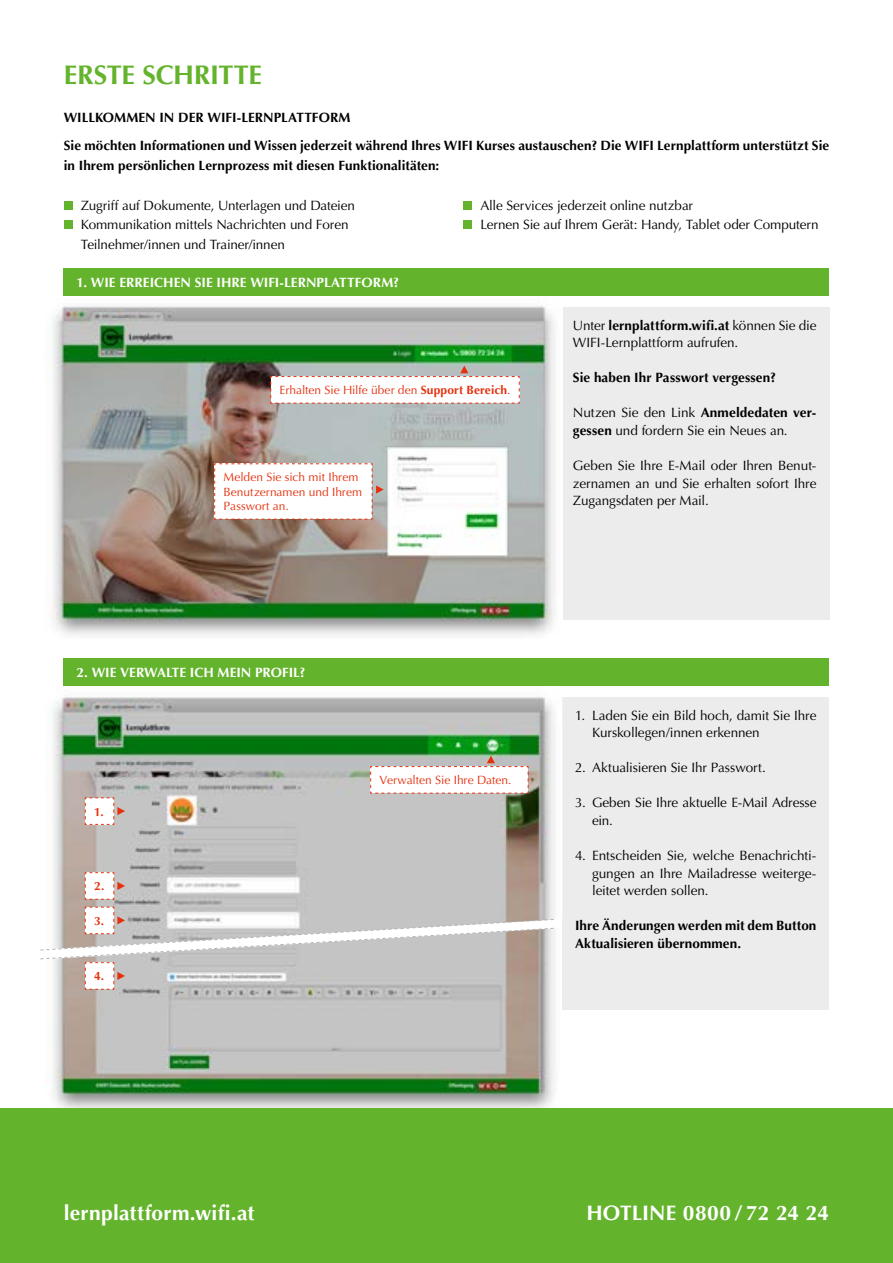
<style>
.page{position:relative;width:893px;height:1263px;background:#fff}
.page>*{position:absolute;margin:0;border:0;box-sizing:border-box;transform-origin:0 0}
.t1{font:700 27px "Optima LT Std";letter-spacing:-.015em;color:#64b32c}
.t2{font:700 21px "Optima LT Std";letter-spacing:.01em;color:#fff}
.t3{font:13.5px/17.5px "Optima LT Std";letter-spacing:-.01em;color:#000}
.t4{font:700 13.5px/17.5px "Optima LT Std";letter-spacing:.005em;color:#000}
.t5{font:700 13.5px "Optima LT Std";color:#fff}
.t6{font:12px/14.4px "Optima LT Std";letter-spacing:-.005em;color:#e6310e}
.t7{font:700 12px "Optima LT Std";color:#e6310e}
.s1{font-weight:700}
</style>
<div class="page">
<img style="left:51px;top:949px;width:504px;height:159px">
<div style="left:560px;top:307px;width:269px;height:312px;background:#ececed"></div>
<div style="left:562px;top:697px;width:267px;height:312px;background:#ececed"></div>
<div style="left:64px;top:201px;width:8px;height:8px;background:#64b32c"></div>
<div style="left:64px;top:220px;width:8px;height:9px;background:#64b32c"></div>
<div style="left:463px;top:201px;width:9px;height:8px;background:#64b32c"></div>
<div style="left:463px;top:220px;width:9px;height:9px;background:#64b32c"></div>
<div style="left:0;top:1108px;width:893px;height:155px;background:#64b32c"></div>
<img style="left:51px;top:287px;width:511px;height:349px">
<img style="left:52px;top:675px;width:510px;height:274px">
<div style="left:64px;top:268px;width:765px;height:27px;background:#64b32c"></div>
<div style="left:64px;top:658px;width:765px;height:27px;background:#64b32c"></div>
<svg style="left:214px;top:463px;width:170px;height:57px"></svg>
<svg style="left:85px;top:797px;width:40px;height:28px"></svg>
<svg style="left:85px;top:872px;width:40px;height:28px"></svg>
<svg style="left:270px;top:366px;width:250px;height:38px"></svg>
<svg style="left:370px;top:755px;width:159px;height:39px"></svg>
<svg style="left:40px;top:906px;width:514px;height:84px"></svg>
<h1 class="t1" style="left:64px;top:59px;width:200px">ERSTE SCHRITTE</h1>
<p class="t4" style="left:64px;top:103px;width:767px;line-height:28.5px">WILLKOMMEN IN DER WIFI-LERNPLATTFORM<br>Sie möchten Informationen und Wissen jederzeit während Ihres WIFI Kurses austauschen? Die WIFI Lernplattform unterstützt Sie</p>
<p class="t4" style="left:64px;top:157px;width:377px">in Ihrem persönlichen Lernprozess mit diesen Funktionalitäten:</p>
<p class="t3" style="left:81px;top:195px;width:276px;line-height:19.5px">Zugriff auf Dokumente, Unterlagen und Dateien<br>Kommunikation mittels Nachrichten und Foren<br>Teilnehmer/innen und Trainer/innen</p>
<p class="t3" style="left:480px;top:195px;width:340px;line-height:19.5px">Alle Services jederzeit online nutzbar<br>Lernen Sie auf Ihrem Gerät: Handy, Tablet oder Computern</p>
<p class="t5" style="left:77px;top:274px;width:324px">1. WIE ERREICHEN SIE IHRE WIFI-LERNPLATTFORM?</p>
<p class="t6" style="left:280px;top:383px;width:232px">Erhalten Sie Hilfe über den <span class="s1">Support Bereich</span>.</p>
<p class="t6" style="left:224px;top:470px;width:140px">Melden Sie sich mit Ihrem<br>Benutzernamen und Ihrem<br>Passwort an.</p>
<p class="t3" style="left:573px;top:316px;width:245px">Unter <span class="s1">lernplattform.wifi.at</span> können Sie die<br>WIFI-Lernplattform aufrufen.</p>
<p class="t4" style="left:573px;top:369px;width:205px">Sie haben Ihr Passwort vergessen?</p>
<p class="t3" style="left:573px;top:404px;width:245px">Nutzen Sie den Link <span class="s1">Anmeldedaten ver&shy;gessen</span> und fordern Sie ein Neues an.</p>
<p class="t3" style="left:573px;top:457px;width:245px;text-align:justify">Geben Sie Ihre E-Mail oder Ihren Benut&shy;zernamen an und Sie erhalten sofort Ihre Zugangsdaten per Mail.</p>
<p class="t5" style="left:77px;top:664px;width:230px">2. WIE VERWALTE ICH MEIN PROFIL?</p>
<p class="t7" style="left:94px;top:804px;width:11px">1.</p>
<p class="t7" style="left:94px;top:879px;width:12px">2.</p>
<p class="t7" style="left:94px;top:914px;width:12px">3.</p>
<p class="t7" style="left:94px;top:969px;width:12px">4.</p>
<p class="t6" style="left:380px;top:773px;width:133px">Verwalten Sie Ihre Daten.</p>
<p class="t3" style="left:592px;top:706px;width:226px;text-indent:-17px">1. Laden Sie ein Bild hoch, damit Sie Ihre<br>Kurskollegen/innen erkennen</p>
<p class="t3" style="left:575px;top:759px;width:192px">2. Aktualisieren Sie Ihr Passwort.</p>
<p class="t3" style="left:592px;top:794px;width:226px;text-indent:-17px">3. Geben Sie Ihre aktuelle E-Mail Adresse ein.</p>
<p class="t3" style="left:592px;top:847px;width:226px;text-align:justify;text-indent:-17px">4. Entscheiden Sie, welche Benachrichti&shy;gungen an Ihre Mailadresse weiterge&shy;leitet werden sollen.</p>
<p class="t4" style="left:575px;top:917px;width:243px">Ihre Änderungen werden mit dem Button<br>Aktualisieren übernommen.</p>
<h2 class="t2" style="left:64px;top:1201px;width:192px">lernplattform.wifi.at</h2>
<h2 class="t2" style="left:586px;top:1201px;width:244px">HOTLINE 0800 / 72 24 24</h2>
</div>
